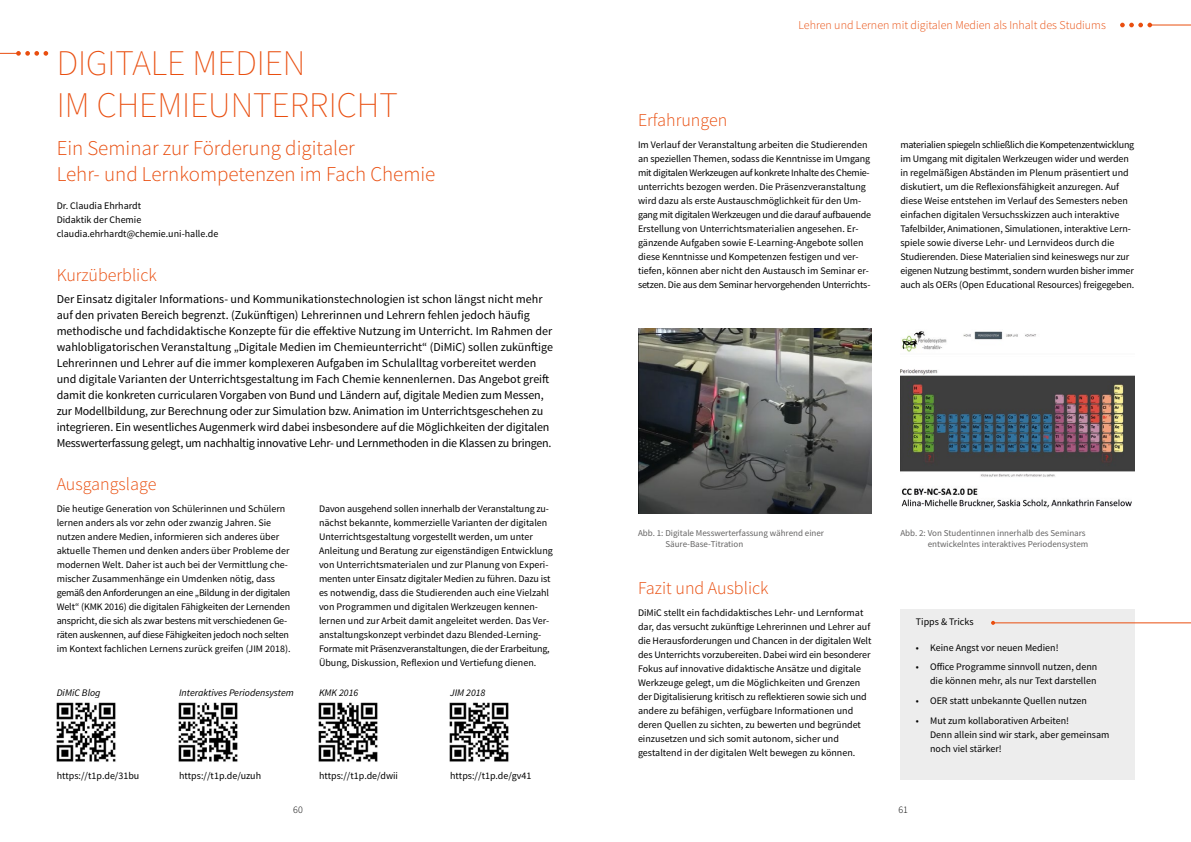
<style>
.page{position:relative;width:1191px;height:842px;background:#fff}
.page>*{position:absolute;margin:0;border:0;box-sizing:border-box;transform-origin:0 0}
.t1{font:200 36px/42px "Source Sans Pro";color:#e94e0f}
.t2{font:300 21px/26px "Source Sans Pro";color:#e94e0f}
.t3{font:300 18px "Source Sans Pro";color:#e94e0f}
.t4{font:12px/16px "Source Sans Pro";letter-spacing:-.005em;color:#000}
.t5{font:300 12px "Source Sans Pro";color:#e94e0f}
.t6{font:10px/14px "Source Sans Pro";color:#000}
.t7{font:italic 10px "Source Sans Pro";color:#000}
.t8{font:300 10px "Source Sans Pro";color:#000}
.t9{font:9px/11px "Source Sans Pro";color:#646363}
</style>
<div class="page">
<hr style="left:1148px;top:25px;width:43px;height:1px;background:#e94e0f">
<svg style="left:1120px;top:23px;width:32px;height:4px"></svg>
<svg style="left:0;top:51px;width:48px;height:5px"></svg>
<img style="left:56px;top:702px;width:60px;height:60px">
<img style="left:178px;top:702px;width:60px;height:60px">
<img style="left:318px;top:702px;width:60px;height:60px">
<img style="left:449px;top:702px;width:60px;height:60px">
<img style="left:638px;top:329px;width:233px;height:184px">
<img style="left:900px;top:331px;width:234px;height:177px">
<hr style="left:993px;top:622px;width:198px;height:1px;background:#e94e0f">
<div style="left:900px;top:609px;width:234px;height:171px;background:#ededed"></div>
<h1 class="t1" style="left:57px;top:42px;width:343px">DIGITALE MEDIEN<br>IM CHEMIEUNTERRICHT</h1>
<h2 class="t2" style="left:57px;top:135px;width:380px">Ein Seminar zur Förderung digitaler<br>Lehr- und Lernkompetenzen im Fach Chemie</h2>
<p class="t6" style="left:57px;top:199px;width:163px">Dr. Claudia Ehrhardt<br>Didaktik der Chemie claudia.ehrhardt@chemie.uni-halle.de</p>
<h3 class="t3" style="left:57px;top:264px;width:102px">Kurzüberblick</h3>
<p class="t4" style="left:57px;top:291px;width:498px">Der Einsatz digitaler Informations- und Kommunikationstechnologien ist schon längst nicht mehr auf den privaten Bereich begrenzt. (Zukünftigen) Lehrerinnen und Lehrern fehlen jedoch häufig methodische und fachdidaktische Konzepte für die effektive Nutzung im Unterricht. Im Rahmen der wahlobligatorischen Veranstaltung „Digitale Medien im Chemieunterricht“ (DiMiC) sollen zukünftige Lehrerinnen und Lehrer auf die immer komplexeren Aufgaben im Schulalltag vorbereitet werden und digitale Varianten der Unterrichtsgestaltung im Fach Chemie kennenlernen. Das Angebot greift damit die konkreten curricularen Vorgaben von Bund und Ländern auf, digitale Medien zum Messen, zur Modellbildung, zur Berechnung oder zur Simulation bzw. Animation im Unterrichtsgeschehen zu integrieren. Ein wesentliches Augenmerk wird dabei insbesondere auf die Möglichkeiten der digitalen Messwerterfassung gelegt, um nachhaltig innovative Lehr- und Lernmethoden in die Klassen zu bringen.</p>
<h3 class="t3" style="left:57px;top:473px;width:101px">Ausgangslage</h3>
<p class="t6" style="left:57px;top:502px;width:235px">Die heutige Generation von Schülerinnen und Schülern lernen anders als vor zehn oder zwanzig Jahren. Sie nutzen andere Medien, informieren sich anderes über aktuelle Themen und denken anders über Probleme der modernen Welt. Daher ist auch bei der Vermittlung che&shy;mischer Zusammenhänge ein Umdenken nötig, dass gemäß den Anforderungen an eine „Bildung in der digitalen Welt“ (KMK 2016) die digitalen Fähigkeiten der Lernenden anspricht, die sich als zwar bestens mit verschiedenen Ge&shy;räten auskennen, auf diese Fähigkeiten jedoch noch selten im Kontext fachlichen Lernens zurück greifen (JIM 2018).</p>
<p class="t6" style="left:319px;top:502px;width:235px">Davon ausgehend sollen innerhalb der Veranstaltung zu&shy;nächst bekannte, kommerzielle Varianten der digitalen Unterrichtsgestaltung vorgestellt werden, um unter Anleitung und Beratung zur eigenständigen Entwicklung von Unterrichtsmaterialen und zur Planung von Experi&shy;menten unter Einsatz digitaler Medien zu führen. Dazu ist es notwendig, dass die Studierenden auch eine Vielzahl von Programmen und digitalen Werkzeugen kennen&shy;lernen und zur Arbeit damit angeleitet werden. Das Ver&shy;anstaltungskonzept verbindet dazu Blended-Lerning-Formate mit Präsenzveranstaltungen, die der Erarbeitung, Übung, Diskussion, Reflexion und Vertiefung dienen.</p>
<p class="t7" style="left:57px;top:686px;width:45px">DiMiC Blog</p>
<p class="t7" style="left:179px;top:686px;width:116px">Interaktives Periodensystem</p>
<p class="t7" style="left:319px;top:686px;width:41px">KMK 2016</p>
<p class="t7" style="left:450px;top:686px;width:37px">JIM 2018</p>
<p class="t6" style="left:57px;top:769px;width:84px">https://t1p.de/31bu</p>
<p class="t6" style="left:179px;top:769px;width:84px">https://t1p.de/uzuh</p>
<p class="t6" style="left:319px;top:769px;width:81px">https://t1p.de/dwii</p>
<p class="t6" style="left:450px;top:769px;width:83px">https://t1p.de/gv41</p>
<h3 class="t3" style="left:638px;top:109px;width:91px">Erfahrungen</h3>
<p class="t5" style="left:798px;top:18px;width:309px">Lehren und Lernen mit digitalen Medien als Inhalt des Studiums</p>
<p class="t6" style="left:638px;top:138px;width:234px">Im Verlauf der Veranstaltung arbeiten die Studierenden an speziellen Themen, sodass die Kenntnisse im Umgang mit digitalen Werkzeugen auf konkrete Inhalte des Chemie&shy;unterrichts bezogen werden. Die Präsenzveranstaltung wird dazu als erste Austauschmöglichkeit für den Um&shy;gang mit digitalen Werkzeugen und die darauf aufbauende Erstellung von Unterrichtsmaterialien angesehen. Er&shy;gänzende Aufgaben sowie E-Learning-Angebote sollen diese Kenntnisse und Kompetenzen festigen und ver&shy;tiefen, können aber nicht den Austausch im Seminar er&shy;setzen. Die aus dem Seminar hervorgehenden Unterrichts-</p>
<p class="t6" style="left:900px;top:138px;width:235px">materialien spiegeln schließlich die Kompetenzentwicklung im Umgang mit digitalen Werkzeugen wider und werden in regelmäßigen Abständen im Plenum präsentiert und diskutiert, um die Reflexionsfähigkeit anzuregen. Auf diese Weise entstehen im Verlauf des Semesters neben einfachen digitalen Versuchsskizzen auch interaktive Tafelbilder, Animationen, Simulationen, interaktive Lern&shy;spiele sowie diverse Lehr- und Lernvideos durch die Studierenden. Diese Materialien sind keineswegs nur zur eigenen Nutzung bestimmt, sondern wurden bisher immer auch als OERs (Open Educational Resources) freigegeben.</p>
<p class="t9" style="left:665px;top:528px;width:160px;text-indent:-27px">Abb. 1: Digitale Messwerterfassung während einer<br>Säure-Base-Titration</p>
<p class="t9" style="left:927px;top:528px;width:162px;text-indent:-27px">Abb. 2: Von Studentinnen innerhalb des Seminars entwickelntes interaktives Periodensystem</p>
<h3 class="t3" style="left:638px;top:577px;width:132px">Fazit und Ausblick</h3>
<p class="t6" style="left:638px;top:606px;width:235px">DiMiC stellt ein fachdidaktisches Lehr- und Lernformat dar, das versucht zukünftige Lehrerinnen und Lehrer auf die Herausforderungen und Chancen in der digitalen Welt des Unterrichts vorzubereiten. Dabei wird ein besonderer Fokus auf innovative didaktische Ansätze und digitale Werkzeuge gelegt, um die Möglichkeiten und Grenzen der Digitalisierung kritisch zu reflektieren sowie sich und andere zu befähigen, verfügbare Informationen und deren Quellen zu sichten, zu bewerten und begründet einzusetzen und sich somit autonom, sicher und gestaltend in der digitalen Welt bewegen zu können.</p>
<p class="t6" style="left:916px;top:615px;width:59px">Tipps &amp; Tricks</p>
<p class="t6" style="left:916px;top:640px;width:144px">• Keine Angst vor neuen Medien!</p>
<p class="t6" style="left:916px;top:660px;width:183px;text-align:right">• Office Programme sinnvoll nutzen, denn die können mehr, als nur Text darstellen</p>
<p class="t6" style="left:916px;top:694px;width:173px">• OER statt unbekannte Quellen nutzen</p>
<p class="t6" style="left:930px;top:713px;width:181px;text-indent:-14px">• Mut zum kollaborativen Arbeiten!<br>Denn allein sind wir stark, aber gemeinsam noch viel stärker!</p>
<p class="t8" style="left:293px;top:804px;width:11px">60</p>
<p class="t8" style="left:898px;top:804px;width:11px">61</p>
</div>
